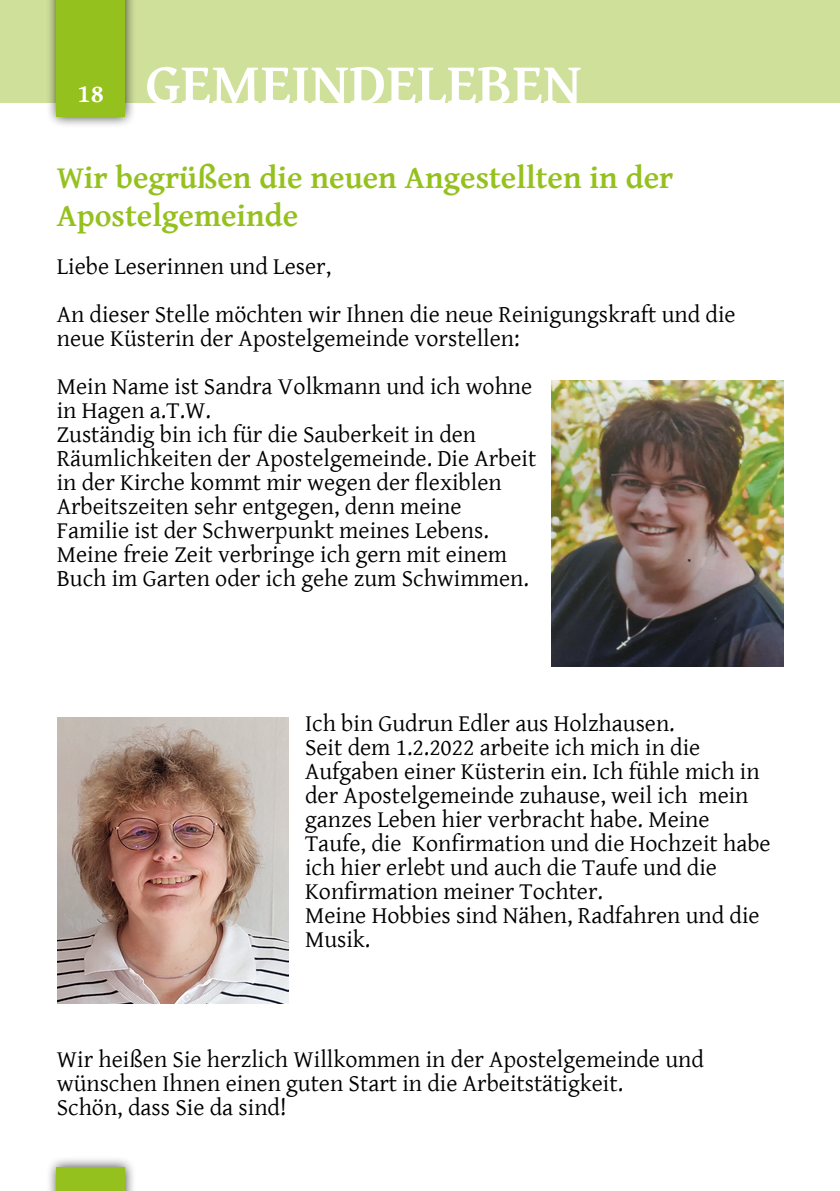
<style>
.page{position:relative;width:840px;height:1191px;background:#fff}
.page>*{position:absolute;margin:0;border:0;box-sizing:border-box;transform-origin:0 0}
.t1{font:700 58.2px "Gentium Basic";color:#fff}
.t2{font:700 32px/38px "Gentium Basic";color:#95c11f}
.t3{font:700 26px "Gentium Basic";color:#fff}
.t4{font:24px/24px "Gentium Basic";color:#000}
</style>
<div class="page">
<img style="left:551px;top:380px;width:231px;height:286px">
<img style="left:57px;top:717px;width:231px;height:286px">
<div style="left:0;top:0;width:839px;height:102px;background:#cfe09b"></div>
<div style="left:45px;top:0;width:91px;height:129px;background:#000;opacity:.75"></div>
<div style="left:57px;top:0;width:68px;height:117px;background:#95c11f"></div>
<div style="left:45px;top:1155px;width:91px;height:36px;background:#000;opacity:.75"></div>
<div style="left:57px;top:1167px;width:68px;height:24px;background:#95c11f"></div>
<p class="t3" style="left:78px;top:74px;width:28px">18</p>
<h1 class="t1" style="left:145px;top:41px;width:437px">GEMEINDELEBEN</h1>
<h2 class="t2" style="left:57px;top:158px;width:618px">Wir begrüßen die neuen Angestellten in der<br>Apostelgemeinde</h2>
<p class="t4" style="left:57px;top:242px;width:680px;line-height:48px">Liebe Leserinnen und Leser,<br>An dieser Stelle möchten wir Ihnen die neue Reinigungskraft und die</p>
<p class="t4" style="left:57px;top:314px;width:477px;line-height:48px">neue Küsterin der Apostelgemeinde vorstellen:<br>Mein Name ist Sandra Volkmann und ich wohne</p>
<p class="t4" style="left:57px;top:398px;width:481px">in Hagen a.T.W.<br>Zuständig bin ich für die Sauberkeit in den Räumlichkeiten der Apostelgemeinde. Die Arbeit in der Kirche kommt mir wegen der flexiblen Arbeitszeiten sehr entgegen, denn meine Familie ist der Schwerpunkt meines Lebens.<br>Meine freie Zeit verbringe ich gern mit einem Buch im Garten oder ich gehe zum Schwimmen.</p>
<p class="t4" style="left:305px;top:710px;width:467px">Ich bin Gudrun Edler aus Holzhausen.<br>Seit dem 1.2.2022 arbeite ich mich in die Aufgaben einer Küsterin ein. Ich fühle mich in der Apostelgemeinde zuhause, weil ich mein ganzes Leben hier verbracht habe. Meine Taufe, die Konfirmation und die Hochzeit habe ich hier erlebt und auch die Taufe und die Konfirmation meiner Tochter.<br>Meine Hobbies sind Nähen, Radfahren und die Musik.</p>
<p class="t4" style="left:57px;top:1046px;width:648px">Wir heißen Sie herzlich Willkommen in der Apostelgemeinde und wünschen Ihnen einen guten Start in die Arbeitstätigkeit.<br>Schön, dass Sie da sind!</p>
</div>
